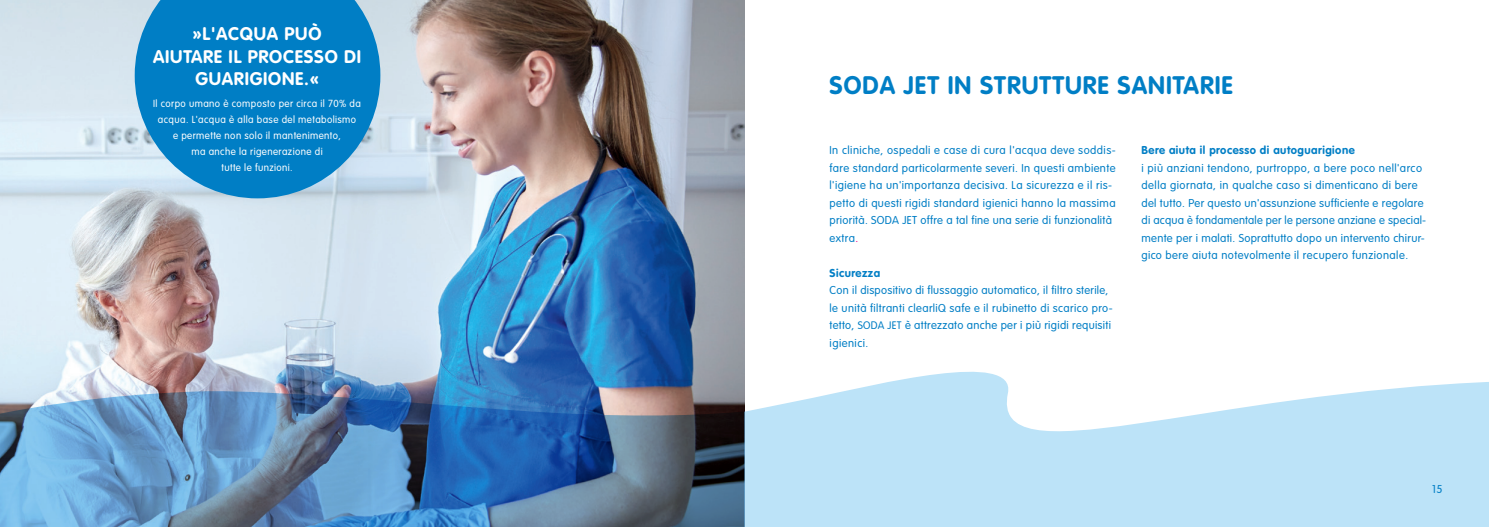
<style>
.page{position:relative;width:1489px;height:527px;background:#fff}
.page>*{position:absolute;margin:0;border:0;box-sizing:border-box;transform-origin:0 0}
.t1{font:700 25px "VAG Rounded";letter-spacing:.04em;color:#007ec5}
.t2{font:700 18px/22.5px "VAG Rounded";letter-spacing:.04em;color:#fff;text-align:center}
.t3{font:300 11.25px/17.5px "VAG Rounded";letter-spacing:.035em;color:#007ec5}
.t4{font:700 11.25px "VAG Rounded";letter-spacing:.04em;color:#007ec5}
.t5{font:300 10.12px/15.8px "VAG Rounded";letter-spacing:.04em;color:#fff;text-align:center}
.s1{color:#ed028c}
.s2{font-size:10.75px}
</style>
<div class="page">
<img style="left:0;top:0;width:744px;height:372px">
<svg style="left:135px;top:0;width:245px;height:198px;background:#1f8cca"></svg>
<svg style="left:744px;top:348px;width:744px;height:178px;fill:#bce3f8"></svg>
<img style="left:0;top:372px;width:744px;height:154px">
<h2 class="t2" style="left:153px;top:23px;width:209px">»L'ACQUA PUÒ<br>AIUTARE IL PROCESSO DI<br>GUARIGIONE.«</h2>
<p class="t5" style="left:153px;top:96px;width:209px">Il corpo umano è composto per circa il 70% da acqua. L'acqua è alla base del metabolismo<br>e permette non solo il mantenimento,<br>ma anche la rigenerazione di<br>tutte le funzioni.</p>
<h1 class="t1" style="left:829px;top:71px;width:405px">SODA JET IN STRUTTURE SANITARIE</h1>
<p class="t3" style="left:829px;top:142px;width:288px">In cliniche, ospedali e case di cura l'acqua deve soddis&shy;fare standard particolarmente severi. In questi ambiente l'igiene ha un'importanza decisiva. La sicurezza e il ris&shy;petto di questi rigidi standard igienici hanno la massima priorità. SODA JET offre a tal fine una serie di funzionalità extra<span class="s1">.</span></p>
<p class="t4" style="left:829px;top:266px;width:52px">Sicurezza</p>
<p class="t3" style="left:829px;top:282px;width:284px">Con il dispositivo di flussaggio automatico, il filtro sterile, le unità filtranti clearliQ safe e il rubinetto di scarico pro&shy;tetto, <span class="s2">SODA JET</span> è attrezzato anche per i più rigidi requisiti igienici.</p>
<p class="t4" style="left:1141px;top:143px;width:215px">Bere aiuta il processo di autoguarigione</p>
<p class="t3" style="left:1141px;top:159px;width:286px">i più anziani tendono, purtroppo, a bere poco nell'arco della giornata, in qualche caso si dimenticano di bere del tutto. Per questo un'assunzione sufficiente e regolare di acqua è fondamentale per le persone anziane e special&shy;mente per i malati. Soprattutto dopo un intervento chirur&shy;gico bere aiuta notevolmente il recupero funzionale.</p>
<p class="t3" style="left:1431px;top:480px;width:12px">15</p>
</div>
